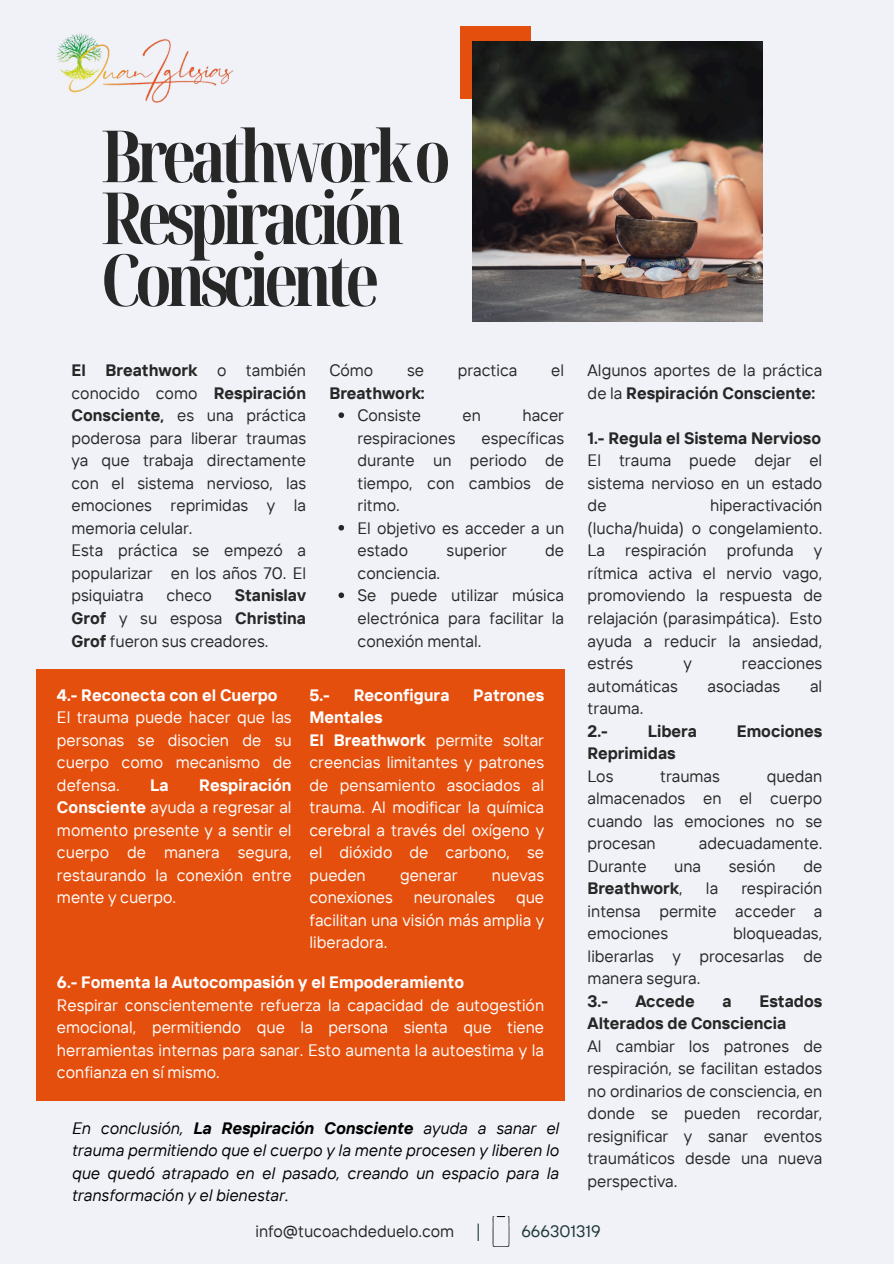
<style>
.page{position:relative;width:894px;height:1264px;background:#fff}
.page>*{position:absolute;margin:0;border:0;box-sizing:border-box;transform-origin:0 0}
.t1{font:700 extra-condensed 72px/61.8px "Noto Serif Display";letter-spacing:-.075em;color:#272727}
.t2{font:16.5px/22.5px "TT Interphases";color:#272727;text-align:justify}
.t3{font:16.5px/22.5px "TT Interphases";color:#fff;text-align:justify}
.t4{font:italic 16.5px/22.5px "TT Interphases";color:#000;text-align:justify}
.t5{font:700 16.5px/22.5px "TT Interphases";color:#272727}
.t6{font:700 16.5px "TT Interphases";color:#fff}
.t7{font:16.5px "TT Interphases";color:#1f3839}
.s1{font-weight:700}
.s2{font-weight:400}
</style>
<div class="page">
<div style="left:0;top:0;width:893px;height:1263px;background:#f0f2f8"></div>
<div style="left:460px;top:26px;width:70px;height:72px;background:#e54f0d"></div>
<img style="left:472px;top:42px;width:290px;height:279px">
<svg style="left:477px;top:1223px;width:1px;height:17px"></svg>
<img style="left:57px;top:33px;width:177px;height:70px">
<img style="left:492px;top:1216px;width:18px;height:30px">
<svg style="left:338px;top:412px;width:6px;height:6px"></svg>
<svg style="left:338px;top:525px;width:6px;height:5px"></svg>
<svg style="left:338px;top:592px;width:6px;height:6px"></svg>
<div style="left:36px;top:668px;width:528px;height:432px;background:#e54f0d"></div>
<p class="t1" style="left:101px;top:123px;width:351px">Breathworko<br>Respiración<br>Consciente</p>
<p class="t2" style="left:71px;top:359px;width:236px"><span class="s1">El Breathwork</span> o también conocido como <span class="s1">Respiración Consciente,</span> es una práctica poderosa para liberar traumas ya que trabaja directamente con el sistema nervioso, las emociones reprimidas y la memoria celular.</p>
<p class="t2" style="left:71px;top:539px;width:236px">Esta práctica se empezó a popularizar en los años 70. El psiquiatra</p>
<p class="t2" style="left:71px;top:584px;width:236px;text-indent:163px"><span class="s1">Stanislav Grof</span> y su esposa <span class="s1">Christina Grof</span> fueron sus creadores.</p>
<p class="t2" style="left:166px;top:584px;width:47px">checo</p>
<p class="t2" style="left:329px;top:359px;width:45px">Cómo</p>
<p class="t2" style="left:407px;top:359px;width:18px">se</p>
<p class="t2" style="left:458px;top:359px;width:61px">practica</p>
<p class="t2" style="left:551px;top:359px;width:14px">el</p>
<p class="t5" style="left:329px;top:381px;width:97px">Breathwork:</p>
<h1 class="t2" style="left:357px;top:404px;width:65px">Consiste</h1>
<h1 class="t2" style="left:462px;top:404px;width:20px">en</h1>
<h1 class="t2" style="left:522px;top:404px;width:43px">hacer</h1>
<h1 class="t2" style="left:357px;top:426px;width:99px">respiraciones</h1>
<h1 class="t2" style="left:357px;top:426px;width:208px;text-indent:124px">específicas durante un periodo de tiempo, con cambios de ritmo.</h1>
<p class="t2" style="left:357px;top:516px;width:208px">El objetivo es acceder a un estado</p>
<p class="t2" style="left:446px;top:539px;width:62px">superior</p>
<p class="t2" style="left:545px;top:539px;width:20px">de</p>
<p class="t2" style="left:357px;top:561px;width:84px">conciencia.</p>
<p class="t2" style="left:357px;top:584px;width:208px">Se puede utilizar música electrónica para facilitar la conexión mental.</p>
<p class="t6" style="left:309px;top:684px;width:22px">5.-</p>
<p class="t6" style="left:353px;top:684px;width:97px">Reconfigura</p>
<p class="t6" style="left:473px;top:684px;width:72px">Patrones</p>
<p class="t6" style="left:309px;top:707px;width:74px">Mentales</p>
<p class="t3" style="left:309px;top:728px;width:236px"><span class="s1">El Breathwork</span> permite soltar creencias limitantes y patrones de pensamiento asociados al trauma. Al modificar la química cerebral a través del oxígeno y el dióxido de carbono, se pueden</p>
<p class="t6" style="left:57px;top:684px;width:222px">4.- Reconecta con el Cuerpo</p>
<p class="t3" style="left:57px;top:706px;width:236px">El trauma puede hacer que las personas se disocien de su cuerpo como mecanismo de defensa.</p>
<p class="t3" style="left:57px;top:773px;width:236px;text-indent:142px"><span class="s1">Respiración Consciente</span> ayuda a regresar al momento presente y a sentir el cuerpo de manera segura, restaurando la conexión entre mente y cuerpo.</p>
<p class="t6" style="left:150px;top:774px;width:20px">La</p>
<p class="t3" style="left:400px;top:863px;width:59px">generar</p>
<p class="t3" style="left:491px;top:863px;width:54px">nuevas</p>
<p class="t3" style="left:309px;top:886px;width:85px">conexiones</p>
<p class="t3" style="left:413px;top:886px;width:83px">neuronales</p>
<p class="t3" style="left:309px;top:886px;width:236px;text-indent:206px">que facilitan una visión más amplia y liberadora.</p>
<p class="t6" style="left:57px;top:971px;width:408px">6.- Fomenta la Autocompasión y el Empoderamiento</p>
<p class="t3" style="left:57px;top:993px;width:488px">Respirar conscientemente refuerza la capacidad de autogestión emocional, permitiendo que la persona sienta que tiene herramientas internas para sanar. Esto aumenta la autoestima y la confianza en sí mismo.</p>
<p class="t4" style="left:71px;top:1116px;width:488px">En conclusión, <span class="s1">La Respiración Consciente</span> ayuda a sanar el trauma permitiendo que el cuerpo y la mente procesen y liberen lo que quedó atrapado en el pasado, creando un espacio para la transformación y el bienestar.</p>
<p class="t2" style="left:587px;top:359px;width:236px">Algunos aportes de la práctica de la <span class="s1">Respiración Consciente:</span></p>
<p class="t5" style="left:587px;top:426px;width:235px">1.- Regula el Sistema Nervioso</p>
<p class="t2" style="left:587px;top:449px;width:236px">El trauma puede dejar el sistema nervioso en un estado de</p>
<p class="t2" style="left:587px;top:494px;width:236px;text-indent:122px">hiperactivación (lucha/huida) o congelamiento.<br>La respiración profunda y rítmica activa el nervio vago, promoviendo la respuesta de relajación (parasimpática). Esto ayuda a reducir la ansiedad, estrés</p>
<p class="t2" style="left:683px;top:651px;width:10px">y</p>
<p class="t2" style="left:741px;top:651px;width:82px">reacciones</p>
<p class="t2" style="left:587px;top:674px;width:92px">automáticas</p>
<p class="t2" style="left:707px;top:674px;width:74px">asociadas</p>
<p class="t2" style="left:809px;top:674px;width:14px">al</p>
<p class="t2" style="left:587px;top:696px;width:57px">trauma.</p>
<p class="t5" style="left:587px;top:719px;width:22px">2.-</p>
<p class="t5" style="left:647px;top:719px;width:51px">Libera</p>
<p class="t5" style="left:736px;top:719px;width:87px">Emociones</p>
<p class="t5" style="left:587px;top:741px;width:89px">Reprimidas</p>
<p class="t2" style="left:587px;top:764px;width:27px">Los</p>
<p class="t2" style="left:660px;top:764px;width:61px">traumas</p>
<p class="t2" style="left:587px;top:764px;width:236px;text-indent:179px">quedan almacenados en el cuerpo cuando las emociones no se procesan</p>
<p class="t2" style="left:698px;top:831px;width:125px">adecuadamente.</p>
<p class="t2" style="left:587px;top:854px;width:60px">Durante</p>
<p class="t2" style="left:674px;top:854px;width:28px">una</p>
<p class="t2" style="left:728px;top:854px;width:48px">sesión</p>
<p class="t2" style="left:803px;top:854px;width:20px">de</p>
<p class="t5" style="left:587px;top:876px;width:97px">Breathwork<span class="s2">,</span></p>
<p class="t2" style="left:705px;top:876px;width:14px">la</p>
<p class="t2" style="left:587px;top:876px;width:236px;text-indent:154px">respiración intensa permite acceder a emociones</p>
<p class="t2" style="left:587px;top:921px;width:236px;text-indent:145px">bloqueadas, liberarlas y procesarlas de manera segura.</p>
<p class="t5" style="left:587px;top:989px;width:22px">3.-</p>
<p class="t5" style="left:635px;top:989px;width:61px">Accede</p>
<p class="t5" style="left:722px;top:989px;width:11px">a</p>
<p class="t5" style="left:587px;top:989px;width:236px;text-indent:172px">Estados<br>Alterados de Consciencia</p>
<p class="t2" style="left:587px;top:1034px;width:236px">Al cambiar los patrones de respiración, se facilitan estados no ordinarios de consciencia, en donde se pueden recordar, resignificar y sanar eventos traumáticos desde una nueva perspectiva.</p>
<p class="t2" style="left:255px;top:1219px;width:200px">info@tucoachdeduelo.com</p>
<p class="t7" style="left:521px;top:1220px;width:81px">666301319</p>
</div>
